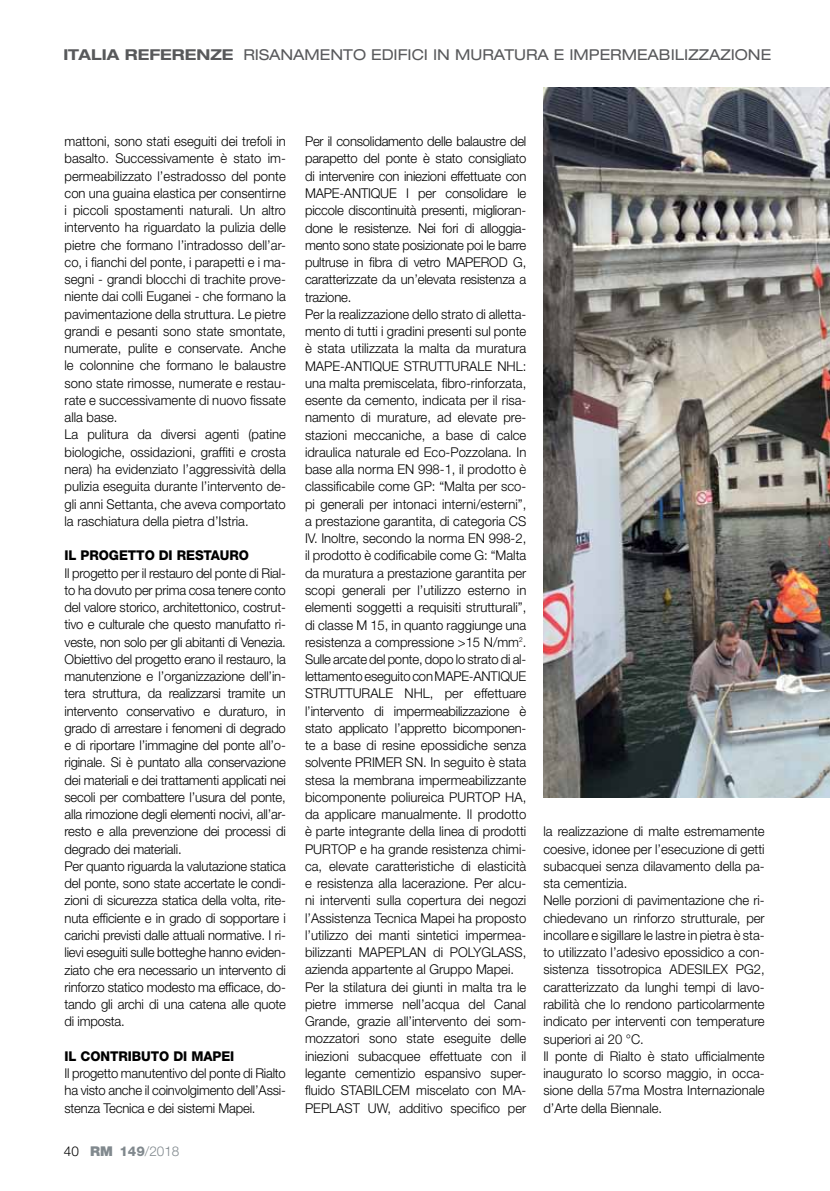
<style>
.page{position:relative;width:830px;height:1191px;background:#fff}
.page>*{position:absolute;margin:0;border:0;box-sizing:border-box;transform-origin:0 0}
.t1{font:expanded 15px "Helvetica Neue LT Std";color:#58595b}
.t2{font:300 13.5px/17.2px "Helvetica Neue LT Std";color:#000}
.t3{font:800 13.5px "Helvetica Neue LT Std";letter-spacing:-.005em;color:#000}
.t4{font:300 13.5px "Helvetica Neue LT Std";color:#81898e}
.s1{font-weight:700}
.s2{color:#000}
.s3{font-weight:900}
.s4{font-weight:800}
</style>
<div class="page">
<img style="left:543px;top:87px;width:286px;height:710px">
<p class="t1" style="left:63px;top:45px;width:709px"><span class="s1">ITALIA REFERENZE</span> RISANAMENTO EDIFICI IN MURATURA E IMPERMEABILIZZAZIONE</p>
<p class="t2" style="left:64px;top:132px;width:223px">mattoni, sono stati eseguiti dei trefoli in basalto. Successivamente è stato im&shy;permeabilizzato l’estradosso del ponte con una guaina elastica per consentirne i piccoli spostamenti naturali. Un altro intervento ha riguardato la pulizia delle pietre che formano l’intradosso dell’ar&shy;co, i fianchi del ponte, i parapetti e i ma&shy;segni - grandi blocchi di trachite prove&shy;niente dai colli Euganei - che formano la pavimentazione della struttura. Le pietre grandi e pesanti sono state smontate, numerate, pulite e conservate. Anche le colonnine che formano le balaustre sono state rimosse, numerate e restau&shy;rate e successivamente di nuovo fissate alla base.<br>La pulitura da diversi agenti (patine biologiche, ossidazioni, graffiti e crosta nera) ha evidenziato l’aggressività della pulizia eseguita durante l’intervento de&shy;gli anni Settanta, che aveva comportato la raschiatura della pietra d’Istria.</p>
<p class="t3" style="left:64px;top:547px;width:186px">IL PROGETTO DI RESTAURO</p>
<p class="t2" style="left:64px;top:564px;width:223px">Il progetto per il restauro del ponte di Rial&shy;to ha dovuto per prima cosa tenere conto del valore storico, architettonico, costrut&shy;tivo e culturale che questo manufatto ri&shy;veste, non solo per gli abitanti di Venezia.<br>Obiettivo del progetto erano il restauro, la manutenzione e l’organizzazione dell’in&shy;tera struttura, da realizzarsi tramite un intervento conservativo e duraturo, in grado di arrestare i fenomeni di degrado e di riportare l’immagine del ponte all’o&shy;riginale. Si è puntato alla conservazione dei materiali e dei trattamenti applicati nei secoli per combattere l’usura del ponte, alla rimozione degli elementi nocivi, all’ar&shy;resto e alla prevenzione dei processi di degrado dei materiali.<br>Per quanto riguarda la valutazione statica del ponte, sono state accertate le condi&shy;zioni di sicurezza statica della volta, rite&shy;nuta efficiente e in grado di sopportare i carichi previsti dalle attuali normative. I ri&shy;lievi eseguiti sulle botteghe hanno eviden&shy;ziato che era necessario un intervento di rinforzo statico modesto ma efficace, do&shy;tando gli archi di una catena alle quote di imposta.</p>
<p class="t3" style="left:64px;top:1048px;width:26px">IL CONTRI</p>
<p class="t3" style="left:132px;top:1048px;width:104px">BUTO DI MAPEI</p>
<p class="t2" style="left:64px;top:1064px;width:223px;text-align:justify">Il progetto manutentivo del ponte di Rialto ha visto anche il coinvolgimento dell’Assi&shy;stenza Tecnica e dei sistemi Mapei.</p>
<p class="t4" style="left:64px;top:1142px;width:117px"><span class="s2">40</span> <span class="s3">RM</span> <span class="s4">149</span>/2018</p>
<p class="t2" style="left:305px;top:132px;width:223px;text-align:justify">Per il consolidamento delle balaustre del parapetto del ponte è stato consigliato di intervenire con iniezioni effettuate con MAPE</p>
<p class="t2" style="left:339px;top:184px;width:13px">-ANTI</p>
<p class="t2" style="left:370px;top:184px;width:19px">QUE</p>
<p class="t2" style="left:305px;top:184px;width:223px;text-align:justify;text-indent:101px">I per consolidare le piccole discontinuità presenti, miglioran&shy;done le resistenze. Nei fori di alloggia&shy;mento sono state posizionate poi le barre pultruse in fibra di vetro MAPEROD</p>
<p class="t2" style="left:305px;top:253px;width:223px;text-indent:208px">G, caratterizzate da un’elevata resistenza a trazione.<br>Per la realizzazione dello strato di alletta&shy;mento di tutti i gradini presenti sul ponte è stata utilizzata la malta da muratura<br>MAPE</p>
<p class="t2" style="left:340px;top:357px;width:13px">-ANTI</p>
<p class="t2" style="left:372px;top:357px;width:41px">QUE STRUTTURA</p>
<p class="t2" style="left:305px;top:357px;width:223px;text-indent:172px">LE NHL: una malta premiscelata, fibro-rinforzata, esente da cemento, indicata per il risa&shy;namento di murature, ad elevate pre&shy;stazioni meccaniche, a base di calce idraulica naturale ed Eco-Pozzolana. In base alla norma EN 998-1, il prodotto è classificabile come GP : “Malta per sco&shy;pi generali per intonaci interni/esterni”, a prestazione garantita, di categoria CS IV. Inoltre, secondo la norma EN 998-2, il prodotto è codificabile come G: “Malta da muratura a prestazione garantita per scopi generali per l’utilizzo esterno in elementi soggetti a requisiti strutturali”, di classe M 15, in quanto raggiunge una resistenza a compressione &gt;15 N/mm<sup>2</sup>.<br>Sulle arcate del ponte, dopo lo strato di al&shy;lettamento eseguito con MAPE</p>
<p class="t2" style="left:468px;top:667px;width:13px">-ANTI</p>
<p class="t2" style="left:500px;top:667px;width:19px">QUE</p>
<p class="t2" style="left:305px;top:684px;width:10px">STRUTTURA</p>
<p class="t2" style="left:305px;top:684px;width:223px;text-align:justify;text-indent:73px">LE NH L, per effettuare l’intervento di impermeabilizzazione è stato applicato l’appretto bicomponen&shy;te a base di resine epossidiche senza solvente PRIMER</p>
<p class="t2" style="left:305px;top:753px;width:223px;text-align:justify;text-indent:101px">SN . In seguito è stata stesa la membrana impermeabilizzante bicomponente poliureica PURTOP</p>
<p class="t2" style="left:305px;top:788px;width:223px;text-align:justify;text-indent:200px">HA , da applicare manualmente. Il prodotto è parte integrante della linea di prodotti PURTOP</p>
<p class="t2" style="left:305px;top:840px;width:223px;text-align:justify;text-indent:55px">e ha grande resistenza chimi&shy;ca, elevate caratteristiche di elasticità e resistenza alla lacerazione. Per alcu&shy;ni interventi sulla copertura dei negozi l’Assistenza Tecnica Mapei ha proposto l’utilizzo dei manti sintetici impermea&shy;bilizzanti MAPEP</p>
<p class="t2" style="left:305px;top:943px;width:223px;text-indent:97px">LAN di PO LYGLASS , azienda appartente al Gruppo Mapei.<br>Per la stilatura dei giunti in malta tra le pietre immerse nell’acqua del Canal Grande, grazie all’intervento dei som&shy;mozzatori sono state eseguite delle iniezioni subacquee effettuate con il legante cementizio espansivo super&shy;fluido STABI</p>
<p class="t2" style="left:375px;top:1081px;width:17px">LCEM</p>
<p class="t2" style="left:416px;top:1081px;width:112px">miscelato con MA-</p>
<p class="t2" style="left:305px;top:1098px;width:41px">PEP LAST</p>
<p class="t2" style="left:367px;top:1098px;width:160px">UW, additivo specifico per</p>
<p class="t2" style="left:543px;top:822px;width:223px">la realizzazione di malte estremamente coesive, idonee per l’esecuzione di getti subacquei senza dilavamento della pa&shy;sta cementizia.<br>Nelle porzioni di pavimentazione che ri&shy;chiedevano un rinforzo strutturale, per incollare e sigillare le lastre in pietra è sta&shy;to utilizzato l’adesivo epossidico a con&shy;sistenza tissotropica ADESI</p>
<p class="t2" style="left:543px;top:960px;width:223px;text-indent:162px">LEX PG2, caratterizzato da lunghi tempi di lavo&shy;rabilità che lo rendono particolarmente indicato per interventi con temperature superiori ai 20 °C.<br>Il ponte di Rialto è stato ufficialmente inaugurato lo scorso maggio, in occa&shy;sione della 57ma Mostra Internazionale d’Arte della Biennale.</p>
</div>
